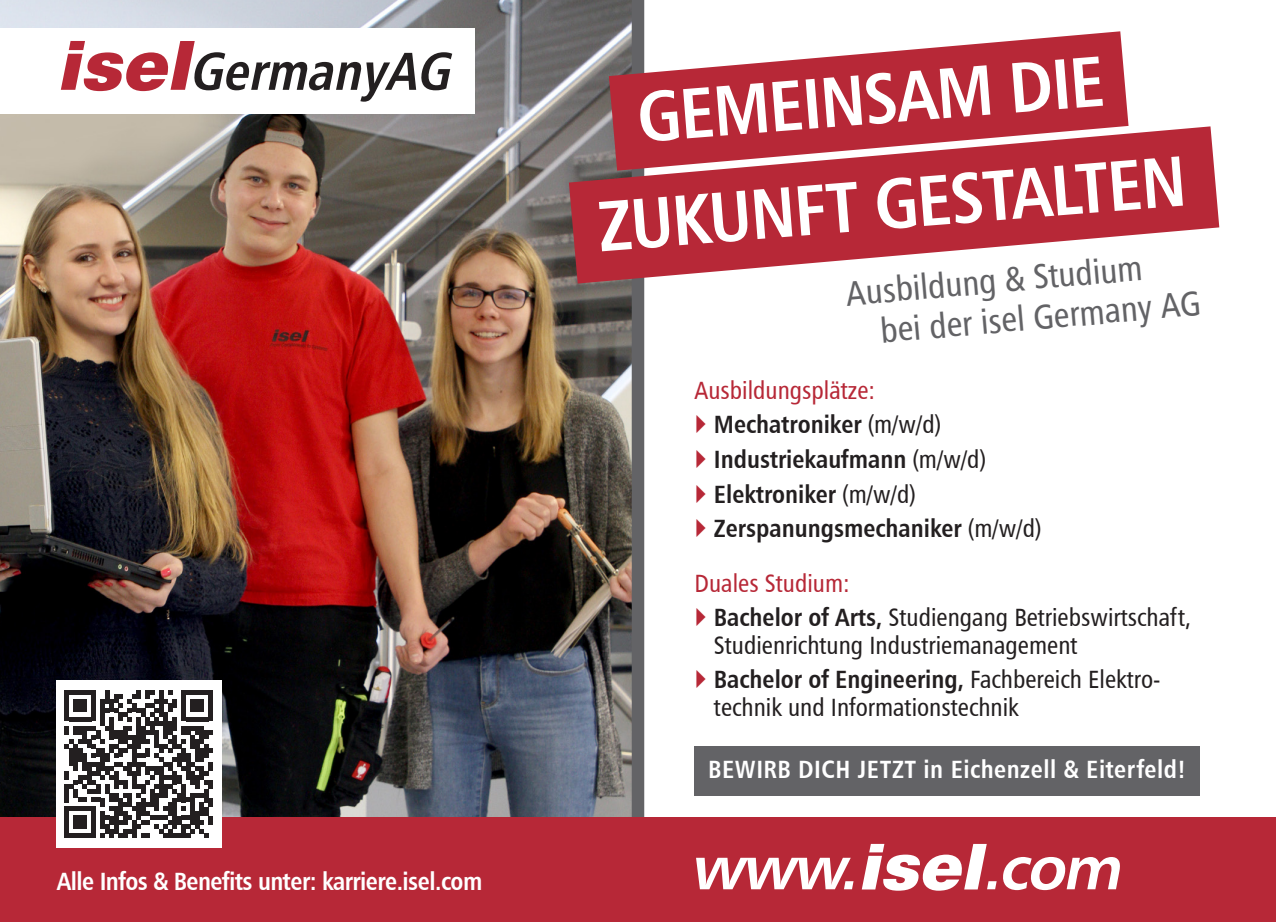
<style>
.page{position:relative;width:1276px;height:922px;background:#fff}
.page>*{position:absolute;margin:0;border:0;box-sizing:border-box;transform-origin:0 0}
.t1{font:71.25px/105.5px "Humanist 777 BT Bold Condensed B";color:#fff;text-align:center}
.t2{font:35px/40px "Humanist 777 BT Roman Condensed B";color:#636366}
.t3{font:25px/34.5px "Humanist 777 BT Bold Condensed B";color:#231f20}
.t4{font:25px/34.5px "Humanist 777 BT Roman Condensed B";color:#231f20}
.t5{font:25px "Humanist 777 BT Bold Condensed B";letter-spacing:-.02em;color:#fff}
.t6{font:25px "Humanist 777 BT Bold Condensed B";letter-spacing:.02em;color:#fff}
.t7{font:25px "Humanist 777 BT Roman Condensed B";color:#b72837}
.s1{font-family:"Humanist 777 BT Roman Condensed B"}
.s2{color:#b72837}
.s3{font-family:"Humanist 777 BT Bold Condensed B"}
</style>
<div class="page">
<img style="left:0;top:0;width:644px;height:817px">
<div style="left:0;top:28px;width:475px;height:86px;background:#fff"></div>
<div style="left:0;top:817px;width:1276px;height:104px;background:#b72837"></div>
<svg style="left:696px;top:857px;width:157px;height:32px"></svg>
<svg style="left:1003px;top:857px;width:117px;height:32px"></svg>
<svg style="left:861px;top:843px;width:135px;height:47px"></svg>
<div style="left:56px;top:680px;width:166px;height:167px;background:#fff"></div>
<svg style="left:64px;top:690px;width:149px;height:148px"></svg>
<div style="left:208px;top:761px;width:5px;height:9px;background:#231f20"></div>
<div style="left:208px;top:779px;width:5px;height:9px;background:#231f20"></div>
<div style="left:208px;top:797px;width:5px;height:9px;background:#231f20"></div>
<div style="left:208px;top:815px;width:5px;height:9px;background:#231f20"></div>
<div style="left:694px;top:746px;width:506px;height:49px;background:#636366"></div>
<svg style="left:609px;top:31px;width:519px;height:95px;fill:#b72837"></svg>
<svg style="left:569px;top:126px;width:650px;height:157px;fill:#b72837"></svg>
<svg style="left:61px;top:41px;width:391px;height:61px"></svg>
<p class="t5" style="left:57px;top:865px;width:427px">Alle Infos &amp; Benefits unter: karriere.isel.com</p>
<h1 class="t1" style="left:587px;top:65px;width:591px;rotate:-4deg">GEMEINSAM DIE<br>ZUKUNFT GESTALTEN</h1>
<h2 class="t2" style="left:875px;top:270px;width:323px;text-indent:-31px;rotate:-5deg">Ausbildung &amp; Studium<br>bei der isel Germany AG</h2>
<p class="t7" style="left:694px;top:374px;width:182px">Ausbildungsplätze:</p>
<p class="t3" style="left:714px;top:407px;width:329px">Mechatroniker <span class="s1">(m/w/d)<br></span>Industriekaufmann <span class="s1">(m/w/d)<br></span>Elektroniker <span class="s1">(m/w/d)<br></span>Zerspanungsmechaniker <span class="s1">(m/w/d)</span></p>
<p class="t4" style="left:714px;top:565px;width:479px;text-indent:-19px"><span class="s2">Duales Studium:<br></span><span class="s3">Bachelor of Arts,</span> Studiengang Betriebswirtschaft,</p>
<p class="t4" style="left:714px;top:627px;width:365px">Studienrichtung Industriemanagement</p>
<p class="t3" style="left:714px;top:661px;width:448px">Bachelor of Engineering, <span class="s1">Fachbereich Elektro-</span></p>
<p class="t4" style="left:714px;top:689px;width:306px">technik und Informationstechnik</p>
<p class="t6" style="left:708px;top:753px;width:478px">BEWIRB DICH JETZT in Eichenzell &amp; Eiterfeld!</p>
</div>
